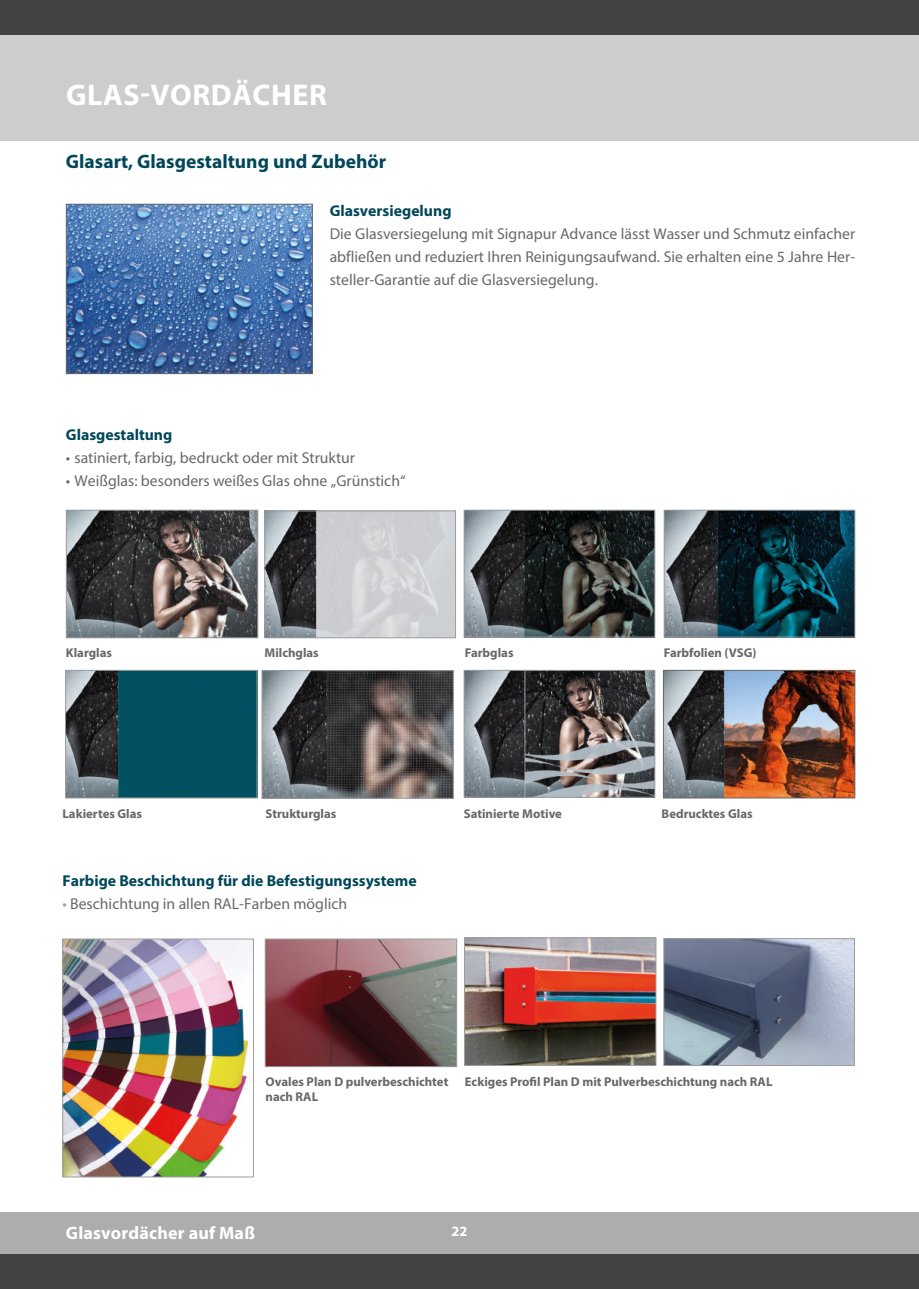
<style>
.page{position:relative;width:919px;height:1289px;background:#fff}
.page>*{position:absolute;margin:0;border:0;box-sizing:border-box;transform-origin:0 0}
.t1{font:700 30px "Myriad Pro";letter-spacing:.02em;color:#fff}
.t2{font:700 19.5px "Myriad Pro";color:#00475a}
.t3{font:700 18px "Myriad Pro";letter-spacing:.01em;color:#fff}
.t4{font:15.75px/23.2px "Myriad Pro";color:#696868;text-align:justify}
.t5{font:700 15.75px "Myriad Pro";color:#00475a}
.t6{font:700 14.25px "Myriad Pro";color:#fff}
.t7{font:700 12.75px/15.3px "Myriad Pro";color:#696868}
.s1{color:#94a0a7}
</style>
<div class="page">
<div style="left:0;top:34px;width:918px;height:106px;background:#cdcdcd"></div>
<div style="left:0;top:0;width:918px;height:34px;background:#424241"></div>
<div style="left:0;top:1212px;width:918px;height:76px;background:#adadac"></div>
<div style="left:0;top:1254px;width:918px;height:34px;background:#424241"></div>
<img style="left:68px;top:206px;width:243px;height:166px">
<div style="left:66px;top:204px;width:247px;height:170px;border:1px solid #696868"></div>
<img style="left:665px;top:512px;width:188px;height:123px">
<div style="left:663px;top:510px;width:192px;height:127px;border:1px solid #9d9d9d"></div>
<img style="left:266px;top:512px;width:188px;height:124px">
<div style="left:264px;top:510px;width:192px;height:128px;border:1px solid #9d9d9d"></div>
<img style="left:465px;top:672px;width:188px;height:123px">
<div style="left:463px;top:670px;width:192px;height:127px;border:1px solid #9d9d9d"></div>
<img style="left:64px;top:940px;width:188px;height:235px">
<div style="left:62px;top:938px;width:192px;height:239px;border:1px solid #9d9d9d"></div>
<img style="left:465px;top:512px;width:188px;height:123px">
<div style="left:463px;top:510px;width:192px;height:127px;border:1px solid #9d9d9d"></div>
<img style="left:67px;top:672px;width:188px;height:124px">
<div style="left:65px;top:670px;width:192px;height:128px;border:1px solid #9d9d9d"></div>
<img style="left:263px;top:672px;width:189px;height:124px">
<div style="left:261px;top:670px;width:193px;height:128px;border:1px solid #9d9d9d"></div>
<img style="left:665px;top:672px;width:188px;height:124px">
<div style="left:663px;top:670px;width:192px;height:128px;border:1px solid #696868"></div>
<img style="left:68px;top:512px;width:188px;height:124px">
<div style="left:66px;top:510px;width:192px;height:128px;border:1px solid #9d9d9d"></div>
<img style="left:267px;top:940px;width:188px;height:124px">
<div style="left:265px;top:938px;width:192px;height:128px;border:1px solid #9d9d9d"></div>
<img style="left:466px;top:939px;width:188px;height:124px">
<div style="left:464px;top:937px;width:192px;height:128px;border:1px solid #9d9d9d"></div>
<img style="left:665px;top:940px;width:187px;height:123px">
<div style="left:663px;top:938px;width:191px;height:127px;border:1px solid #9d9d9d"></div>
<h1 class="t1" style="left:66px;top:76px;width:262px">GLAS-VORDÄCHER</h1>
<p class="t2" style="left:66px;top:148px;width:322px">Glasart, Glasgestaltung und Zubehör</p>
<p class="t5" style="left:330px;top:200px;width:123px">Glasversiegelung</p>
<p class="t4" style="left:330px;top:222px;width:527px">Die Glasversiegelung mit Signapur Advance lässt Wasser und Schmutz einfacher abfließen und reduziert Ihren Reinigungsaufwand. Sie erhalten eine 5 Jahre Her&shy;steller-Garantie auf die Glasversiegelung.</p>
<p class="t5" style="left:66px;top:424px;width:108px">Glasgestaltung</p>
<p class="t4" style="left:66px;top:445px;width:290px">• satiniert, farbig, bedruckt oder mit Struktur</p>
<p class="t4" style="left:66px;top:469px;width:341px">• Weißglas: besonders weißes Glas ohne „Grünstich“</p>
<p class="t7" style="left:66px;top:645px;width:48px">Klarglas</p>
<p class="t7" style="left:264px;top:645px;width:56px">Milchglas</p>
<p class="t7" style="left:465px;top:645px;width:50px">Farbglas</p>
<p class="t7" style="left:663px;top:645px;width:94px">Farbfolien (VSG)</p>
<p class="t7" style="left:62px;top:805px;width:81px">Lakiertes Glas</p>
<p class="t7" style="left:265px;top:805px;width:72px">Strukturglas</p>
<p class="t7" style="left:463px;top:805px;width:100px">Satinierte Motive</p>
<p class="t7" style="left:661px;top:805px;width:92px">Bedrucktes Glas</p>
<p class="t5" style="left:62px;top:870px;width:356px">Farbige Beschichtung für die Befestigungssysteme</p>
<p class="t4" style="left:62px;top:892px;width:286px"><span class="s1">•</span> Beschichtung in allen RAL-Farben möglich</p>
<p class="t7" style="left:265px;top:1073px;width:184px">Ovales Plan D pulverbeschichtet nach RAL</p>
<p class="t7" style="left:465px;top:1073px;width:309px">Eckiges Profil Plan D mit Pulverbeschichtung nach RAL</p>
<p class="t3" style="left:66px;top:1220px;width:191px">Glasvordächer auf Maß</p>
<p class="t6" style="left:451px;top:1221px;width:17px">22</p>
</div>
